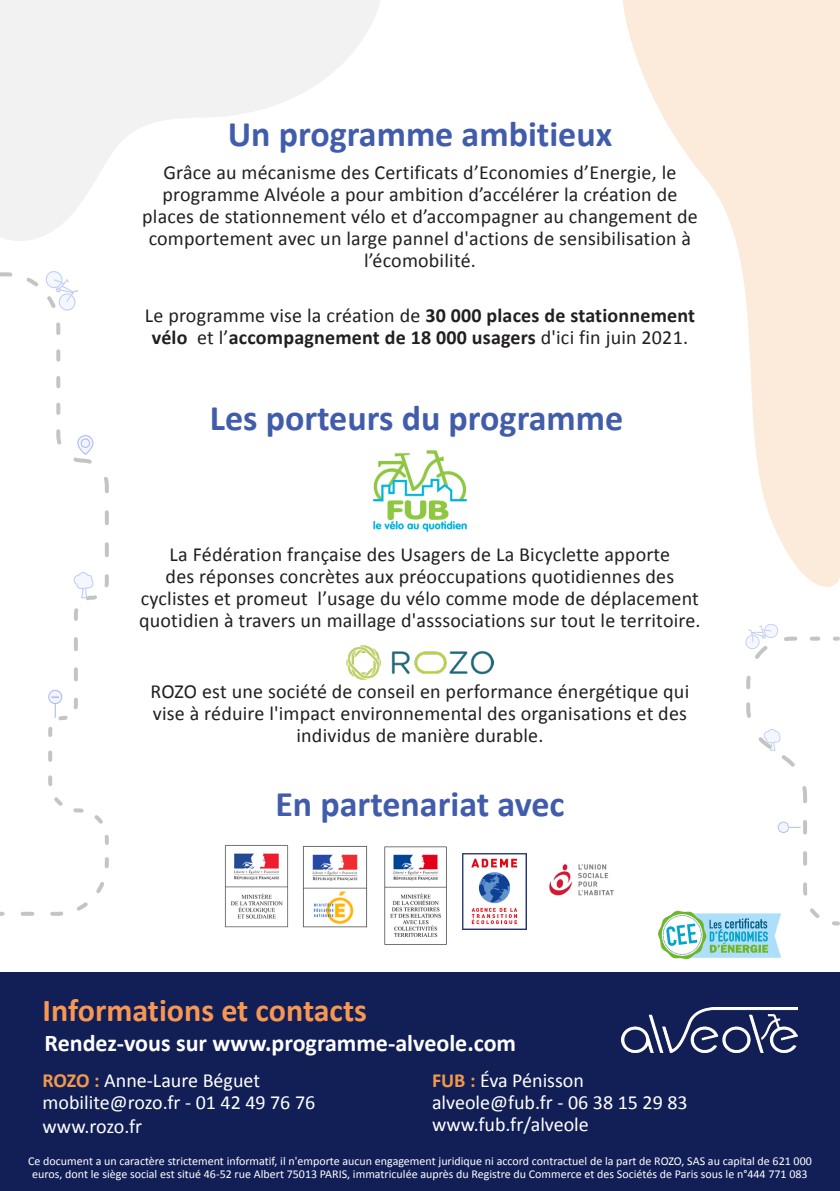
<style>
.page{position:relative;width:840px;height:1191px;background:#fff}
.page>*{position:absolute;margin:0;border:0;box-sizing:border-box;transform-origin:0 0}
.t1{font:700 36px "Calibri";color:#415caa}
.t2{font:700 32px "Calibri";color:#f79752}
.t3{font:700 24px "Calibri";color:#fff}
.Normal__Web{font:20px/22px "Calibri";letter-spacing:.01em;color:#231f20;text-align:center}
.t4{font:20px/22px "Calibri";color:#fff}
.Normal__Web-2{font:700 20px/22px "Calibri";letter-spacing:.01em;color:#231f20;text-align:center}
.t5{font:12px/13.2px "Calibri";color:#fff;text-align:center}
.s1{font-weight:400}
.s2{font-weight:700;color:#f2994a}
</style>
<div class="page">
<svg style="left:0;top:0;width:380px;height:241px;fill:#f2f2f2"></svg>
<svg style="left:623px;top:0;width:216px;height:587px;fill:#fcebdb"></svg>
<svg style="left:0;top:272px;width:109px;height:644px"></svg>
<svg style="left:77px;top:435px;width:16px;height:20px"></svg>
<svg style="left:23px;top:271px;width:56px;height:49px"></svg>
<svg style="left:73px;top:572px;width:20px;height:26px"></svg>
<svg style="left:48px;top:690px;width:14px;height:27px"></svg>
<svg style="left:745px;top:624px;width:94px;height:302px"></svg>
<div style="left:0;top:972px;width:839px;height:219px;background:#121f57"></div>
<img style="left:621px;top:1008px;width:176px;height:44px">
<img style="left:657px;top:909px;width:128px;height:51px">
<img style="left:346px;top:645px;width:147px;height:34px">
<img style="left:373px;top:451px;width:93px;height:80px">
<img style="left:462px;top:853px;width:64px;height:76px">
<img style="left:549px;top:864px;width:65px;height:32px">
<img style="left:224px;top:845px;width:65px;height:83px">
<img style="left:303px;top:846px;width:65px;height:82px">
<img style="left:384px;top:846px;width:63px;height:99px">
<p class="t1" style="left:227px;top:108px;width:386px">Un programme ambitieux</p>
<p class="Normal__Web" style="left:142px;top:161px;width:556px">Grâce au mécanisme des Certificats d’Economies d’Energie, le programme Alvéole a pour ambition d’accélérer la création de places de stationnement vélo et d’accompagner au changement de comportement avec un large pannel d'actions de sensibilisation à l’écomobilité.</p>
<p class="Normal__Web-2" style="left:145px;top:304px;width:551px"><span class="s1">Le programme vise la création de</span> 30 000 places de stationnement vélo <span class="s1">et l’</span>accompagnement de 18 000 usagers <span class="s1">d'ici fin juin 2021.</span></p>
<p class="t1" style="left:210px;top:392px;width:414px">Les porteurs du programme</p>
<p class="Normal__Web" style="left:139px;top:542px;width:562px">La Fédération française des Usagers de La Bicyclette apporte<br>des réponses concrètes aux préoccupations quotidiennes des cyclistes et promeut l’usage du vélo comme mode de déplacement quotidien à travers un maillage d'asssociations sur tout le territoire.</p>
<p class="Normal__Web" style="left:150px;top:680px;width:540px">ROZO est une société de conseil en performance énergétique qui vise à réduire l'impact environnemental des organisations et des individus de manière durable.</p>
<p class="t1" style="left:275px;top:778px;width:290px">En partenariat avec</p>
<p class="t2" style="left:43px;top:988px;width:325px">Informations et contacts</p>
<p class="t3" style="left:44px;top:1026px;width:473px">Rendez-vous sur www.programme-alveole.com</p>
<p class="t4" style="left:43px;top:1068px;width:274px"><span class="s2">ROZO :</span> Anne-Laure Béguet mobilite@rozo.fr - 01 42 49 76 76</p>
<p class="t4" style="left:43px;top:1115px;width:101px">www.rozo.fr</p>
<p class="t4" style="left:432px;top:1068px;width:257px"><span class="s2">FUB :</span> Éva Pénisson alveole@fub.fr - 06 38 15 29 83 www.fub.fr/alveole</p>
<p class="t5" style="left:28px;top:1153px;width:784px">Ce document a un caractère strictement informatif, il n'emporte aucun engagement juridique ni accord contractuel de la part de ROZO, SAS au capital de 621 000 euros, dont le siège social est situé 46-52 rue Albert 75013 PARIS, immatriculée auprès du Registre du Commerce et des Sociétés de Paris sous le n°444 771 083</p>
</div>
